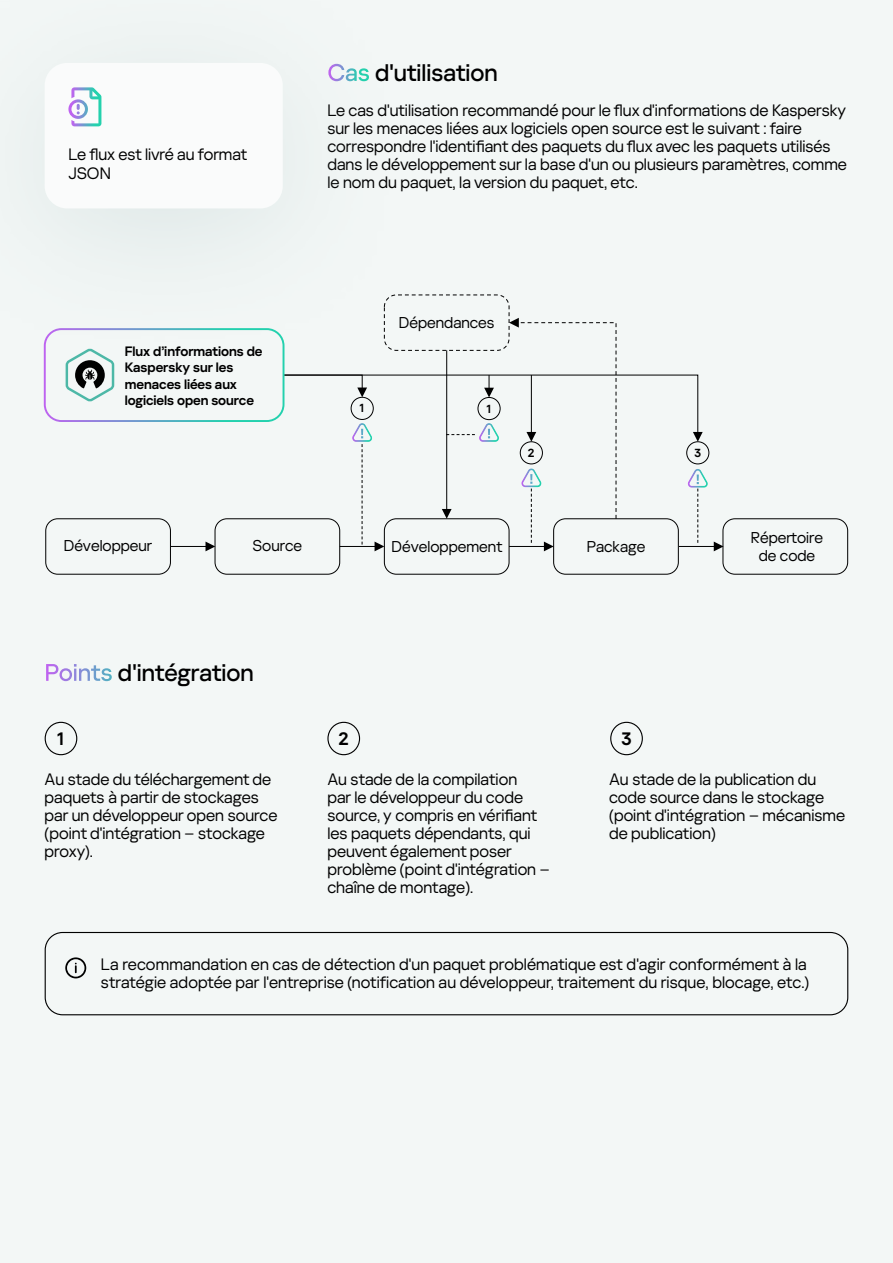
<style>
.page{position:relative;width:893px;height:1263px;background:#f3f7f6}
.page>*{position:absolute;margin:0;border:0;box-sizing:border-box;transform-origin:0 0}
.t1{font:500 24px "Kaspersky Sans Display";color:#000}
.t2{font:600 18px "Kaspersky Sans Display";color:#000}
.t3{font:16.5px/18px "Kaspersky Sans Display";color:#000}
.t4{font:15.6px/18.8px "Kaspersky Sans Display";color:#000;text-align:center}
.t5{font:600 13.65px/16.4px "Kaspersky Sans Display";letter-spacing:-.005em;color:#000}
.t6{font:600 11.7px "Kaspersky Sans Display";color:#000}
.s1{color:#fff}
</style>
<div class="page">
<hr style="left:171px;top:546px;width:35px;height:1px;background:#000">
<svg style="left:206px;top:542px;width:9px;height:9px"></svg>
<hr style="left:679px;top:546px;width:36px;height:1px;background:#000">
<svg style="left:714px;top:542px;width:8px;height:9px"></svg>
<div style="left:215px;top:518px;width:125px;height:57px;border:1px solid #000;border-radius:12px"></div>
<div style="left:553px;top:518px;width:126px;height:57px;border:1px solid #000;border-radius:12px"></div>
<div style="left:384px;top:518px;width:126px;height:57px;border:1px solid #000;border-radius:12px"></div>
<div style="left:384px;top:294px;width:126px;height:57px;border:1px dashed #000;border-radius:12px"></div>
<div style="left:45px;top:518px;width:126px;height:57px;border:1px solid #000;border-radius:12px"></div>
<div style="left:722px;top:518px;width:126px;height:57px;border:1px solid #000;border-radius:12px"></div>
<div style="left:686px;top:441px;width:23px;height:23px;border:1px solid #000;border-radius:50%"></div>
<svg style="left:283px;top:318px;width:425px;height:233px"></svg>
<div style="left:44px;top:328px;width:240px;height:94px;border:2px solid #fff;border-radius:17px"></div>
<svg style="left:66px;top:358px;width:48px;height:43px"></svg>
<div style="left:45px;top:722px;width:32px;height:33px;border:1px solid #000;border-radius:50%"></div>
<div style="left:327px;top:722px;width:33px;height:33px;border:1px solid #000;border-radius:50%"></div>
<div style="left:610px;top:722px;width:33px;height:33px;border:1px solid #000;border-radius:50%"></div>
<div style="left:45px;top:932px;width:803px;height:83px;border:1px solid #000;border-radius:17px"></div>
<svg style="left:65px;top:957px;width:21px;height:21px"></svg>
<div style="left:0;top:0;width:408px;height:358px;background:#f1f5f4"></div>
<div style="left:45px;top:63px;width:238px;height:145px;background:#fff;border-radius:22px"></div>
<svg style="left:68px;top:87px;width:33px;height:39px"></svg>
<p class="t3" style="left:68px;top:143px;width:180px;line-height:19.5px">Le flux est livré au format<br>JSON</p>
<p class="t5" style="left:125px;top:342px;width:139px">Flux d’informations de<br>Kaspersky sur les menaces liées aux logiciels open source</p>
<h1 class="t1" style="left:327px;top:55px;width:172px"><span class="s1">Cas</span> d'utilisation</h1>
<p class="t3" style="left:327px;top:100px;width:521px">Le cas d'utilisation recommandé pour le flux d'informations de Kaspersky sur les menaces liées aux logiciels open source est le suivant : faire correspondre l'identifiant des paquets du flux avec les paquets utilisés dans le développement sur la base d'un ou plusieurs paramètres, comme le nom du paquet, la version du paquet, etc.</p>
<p class="t4" style="left:399px;top:312px;width:97px">Dépendances</p>
<p class="t6" style="left:360px;top:400px;width:6px">1</p>
<p class="t6" style="left:487px;top:400px;width:6px">1</p>
<p class="t6" style="left:528px;top:444px;width:8px">2</p>
<p class="t6" style="left:694px;top:444px;width:8px">3</p>
<p class="t4" style="left:64px;top:535px;width:90px">Développeur</p>
<p class="t4" style="left:751px;top:527px;width:74px">Répe oire de code</p>
<p class="t4" style="left:252px;top:535px;width:51px">Source</p>
<p class="t4" style="left:392px;top:536px;width:112px">Développement</p>
<p class="t4" style="left:587px;top:536px;width:60px">Package</p>
<h1 class="t1" style="left:45px;top:655px;width:211px"><span class="s1">Points</span> d'intégration</h1>
<p class="t2" style="left:58px;top:725px;width:8px">1</p>
<p class="t2" style="left:339px;top:725px;width:12px">2</p>
<p class="t3" style="left:45px;top:769px;width:234px">Au stade du téléchargement de paquets à partir de stockages par un développeur open source (point d'intégration – stockage proxy).</p>
<p class="t3" style="left:327px;top:769px;width:224px">Au stade de la compilation<br>par le développeur du code source, y compris en vérifiant les paquets dépendants, qui peuvent également poser problème (point d'intégration – chaîne de montage).</p>
<p class="t2" style="left:621px;top:725px;width:12px">3</p>
<p class="t3" style="left:609px;top:769px;width:237px">Au stade de la publication du code source dans le stockage (point d'intégration – mécanisme de publication)</p>
<p class="t3" style="left:101px;top:954px;width:709px">La recommandation en cas de détection d'un paquet problématique est d'agir conformément à la stratégie adoptée par l'entreprise (notification au développeur, traitement du risque, blocage, etc.)</p>
</div>
